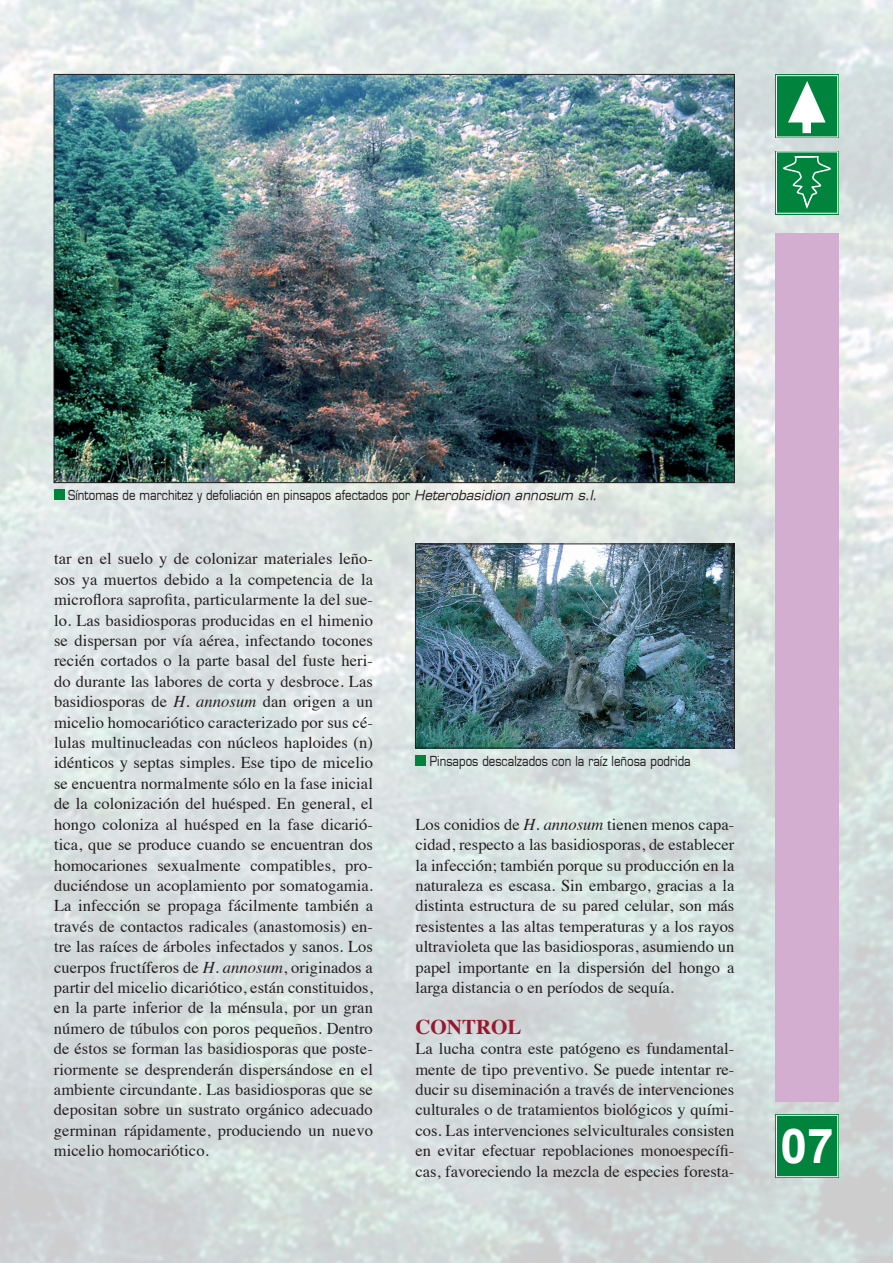
<style>
.page{position:relative;width:893px;height:1263px;background:#fff}
.page>*{position:absolute;margin:0;border:0;box-sizing:border-box;transform-origin:0 0}
.t1{font:700 48px "Arial";color:#fff}
.t2{font:700 21px "Times";color:#94192f}
.t3{font:16.5px/20.4px "Times";color:#231f20;text-align:justify}
.t4{font:13.5px "Eurasia Normal";color:#231f20}
.s1{font-family:"Eurasia";font-style:italic}
.s2{font-style:italic}
</style>
<div class="page">
<img style="left:0;top:0;width:893px;height:1263px">
<div style="left:775px;top:234px;width:64px;height:868px;background:#d4aed1"></div>
<div style="left:775px;top:151px;width:64px;height:63px;background:#00843d"></div>
<div style="left:776px;top:151px;width:62px;height:63px;border:1px solid #fff"></div>
<div style="left:775px;top:74px;width:64px;height:64px;background:#00843d"></div>
<div style="left:776px;top:75px;width:62px;height:62px;border:1px solid #fff"></div>
<div style="left:775px;top:1114px;width:64px;height:64px;background:#00843d"></div>
<svg style="left:783px;top:156px;width:48px;height:61px"></svg>
<svg style="left:788px;top:81px;width:38px;height:53px"></svg>
<div style="left:54px;top:490px;width:10px;height:10px;background:#00843d"></div>
<img style="left:56px;top:76px;width:677px;height:405px">
<div style="left:415px;top:755px;width:11px;height:10px;background:#00843d"></div>
<img style="left:417px;top:545px;width:316px;height:201px">
<div style="left:415px;top:543px;width:320px;height:205px;border:1px solid #231f20"></div>
<div style="left:776px;top:1115px;width:62px;height:62px;border:1px solid #fff"></div>
<p class="t4" style="left:68px;top:486px;width:530px">Síntomas de marchitez y defoliación en pinsapos afectados por <span class="s1">Heterobasidion annosum s.l.</span></p>
<p class="t3" style="left:54px;top:547px;width:320px">tar en el suelo y de colonizar materiales leño&shy;sos ya muertos debido a la competencia de la microflora saprofita, particularmente la del sue&shy;lo. Las basidiosporas producidas en el himenio se dispersan por vía aérea, infectando tocones recién cortados o la parte basal del fuste heri&shy;do durante las labores de corta y desbroce. Las basidiosporas de <span class="s2">H. annosum</span> dan origen a un micelio homocariótico caracterizado por sus cé&shy;lulas multinucleadas con núcleos haploides (n) idénticos y septas simples. Ese tipo de micelio se encuentra normalmente sólo en la fase inicial de la colonización del huésped. En general, el hongo coloniza al huésped en la fase dicarió&shy;tica, que se produce cuando se encuentran dos homocariones sexualmente compatibles, pro&shy;duciéndose un acoplamiento por somatogamia.<br>La infección se propaga fácilmente también a través de contactos radicales (anastomosis) en&shy;tre las raíces de árboles infectados y sanos. Los cuerpos fructíferos de <span class="s2">H. annosum</span>, originados a partir del micelio dicariótico, están constituidos, en la parte inferior de la ménsula, por un gran número de túbulos con poros pequeños. Dentro de éstos se forman las basidiosporas que poste&shy;riormente se desprenderán dispersándose en el ambiente circundante. Las basidiosporas que se depositan sobre un sustrato orgánico adecuado germinan rápidamente, produciendo un nuevo micelio homocariótico.</p>
<p class="t4" style="left:430px;top:752px;width:263px">Pinsapos descalzados con la raíz leñosa podrida</p>
<p class="t3" style="left:415px;top:812px;width:320px">Los conidios de <span class="s2">H. annosum</span> tienen menos capa&shy;cidad, respecto a las basidiosporas, de establecer la infección; también porque su producción en la naturaleza es escasa. Sin embargo, gracias a la distinta estructura de su pared celular, son más resistentes a las altas temperaturas y a los rayos ultravioleta que las basidiosporas, asumiendo un papel importante en la dispersión del hongo a larga distancia o en períodos de sequía.</p>
<p class="t2" style="left:415px;top:1006px;width:108px">CONTROL</p>
<p class="t3" style="left:415px;top:1037px;width:320px">La lucha contra este patógeno es fundamental&shy;mente de tipo preventivo. Se puede intentar re&shy;ducir su diseminación a través de intervenciones culturales o de tratamientos biológicos y quími&shy;cos. Las intervenciones selviculturales consisten en evitar efectuar repoblaciones monoespecífi&shy;cas, favoreciendo la mezcla de especies foresta-</p>
<h1 class="t1" style="left:780px;top:1114px;width:55px">07</h1>
</div>
